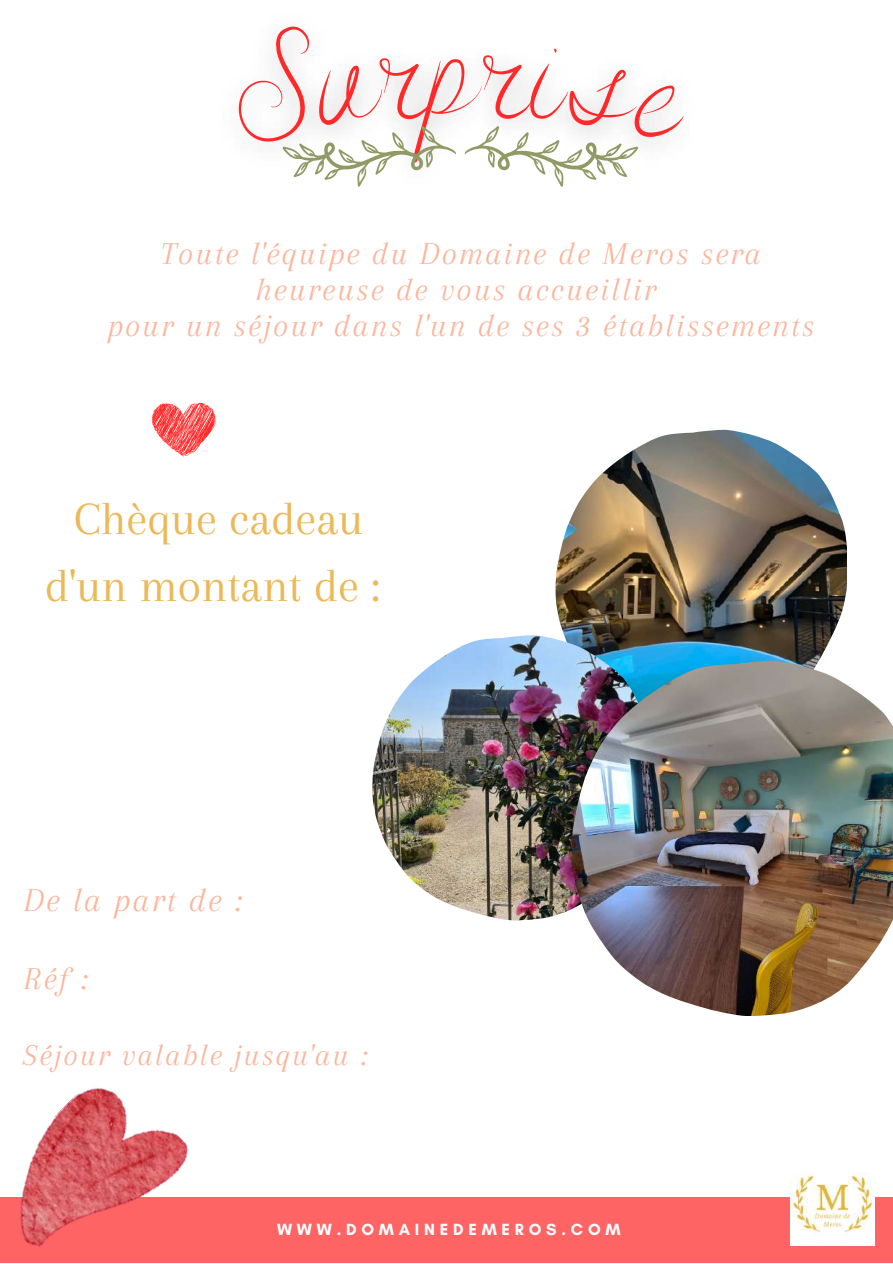
<style>
.page{position:relative;width:893px;height:1264px;background:#fff}
.page>*{position:absolute;margin:0;border:0;box-sizing:border-box;transform-origin:0 0}
.t1{font:148.65px "Alamanda";color:#ff2929}
.t2{font:48px/66.3px "Arapey";color:#ebb957;text-align:center}
.t3{font:italic 34.5px "Arapey";letter-spacing:.06em;color:#fbb69d}
.t4{font:italic 33px/36px "Arapey";letter-spacing:.06em;color:#fbb69d;text-align:center}
.t5{font:italic 31.5px "Arapey";letter-spacing:.06em;color:#fbb69d}
.t6{font:700 16.5px "Glacial Indifference";letter-spacing:.29em;color:#fff}
</style>
<div class="page">
<div style="left:0;top:1197px;width:892px;height:65px;background:#ff6464"></div>
<svg style="left:152px;top:403px;width:64px;height:53px"></svg>
<img style="left:20px;top:1088px;width:168px;height:159px">
<img style="left:555px;top:430px;width:291px;height:230px">
<img style="left:372px;top:635px;width:278px;height:285px">
<img style="left:571px;top:660px;width:321px;height:355px">
<img style="left:790px;top:1172px;width:84px;height:73px">
<svg style="left:273px;top:41px;width:395px;height:146px"></svg>
<h1 class="t1" style="left:433px;top:-26px;width:50px">p</h1>
<p class="t4" style="left:107px;top:235px;width:708px">Toute l'équipe du Domaine de Meros sera heureuse de vous accueillir<br>pour un séjour dans l'un de ses 3 établissements</p>
<h2 class="t2" style="left:45px;top:486px;width:337px">Chèque cadeau d'un montant de :</h2>
<p class="t3" style="left:23px;top:881px;width:220px">De la part de :</p>
<p class="t4" style="left:23px;top:960px;width:66px">Réf :</p>
<p class="t5" style="left:23px;top:1038px;width:345px">Séjour valable jusqu'au :</p>
<p class="t6" style="left:277px;top:1219px;width:345px">WWW.DOMAINEDEMEROS.COM</p>
</div>
